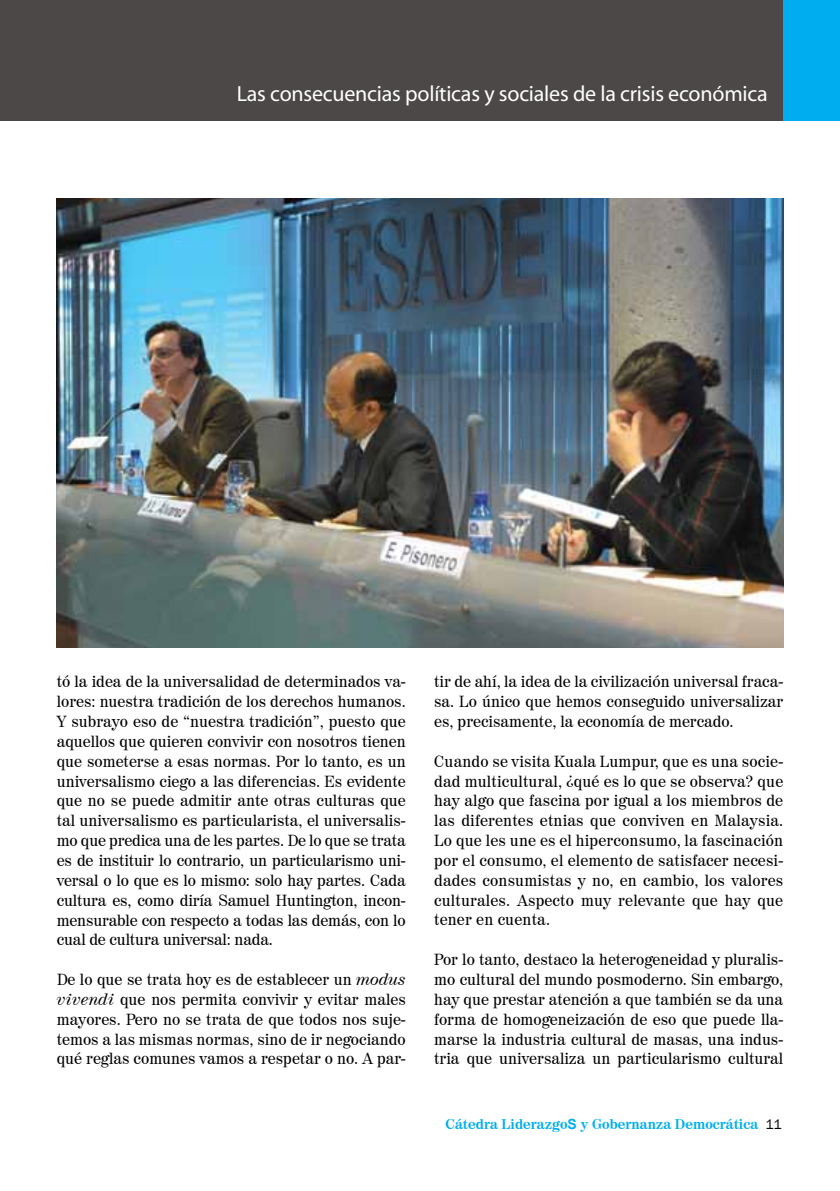
<style>
.page{position:relative;width:840px;height:1191px;background:#fff}
.page>*{position:absolute;margin:0;border:0;box-sizing:border-box;transform-origin:0 0}
.t1{font:22px "Myriad";letter-spacing:-.01em;color:#fff}
.t2{font:16px/19.8px "Century 725 BT";color:#000;text-align:justify}
.t3{font:700 14px "Century 725 BT";color:#00aeef}
.s1{font-style:italic}
.s2{font-family:"Arial"}
.s3{font-family:"Franklin Gothic";font-weight:400;color:#000}
</style>
<div class="page">
<div style="left:0;top:0;width:782px;height:121px;background:#4b4847"></div>
<div style="left:782px;top:0;width:57px;height:121px;background:#00aeef"></div>
<img style="left:57px;top:198px;width:725px;height:449px">
<h1 class="t1" style="left:236px;top:83px;width:532px">Las consecuencias políticas y sociales de la crisis económica</h1>
<p class="t2" style="left:57px;top:671px;width:350px">tó la idea de la universalidad de determinados va&shy;lores: nuestra tradición de los derechos humanos.<br>Y subrayo eso de “nuestra tradición”, puesto que aquellos que quieren convivir con nosotros tienen que someterse a esas normas. Por lo tanto, es un universalismo ciego a las diferencias. Es evidente que no se puede admitir ante otras culturas que tal universalismo es particularista, el universalis&shy;mo que predica una de les partes. De lo que se trata es de instituir lo contrario, un particularismo uni&shy;versal o lo que es lo mismo: solo hay partes. Cada cultura es, como diría Samuel Huntington, incon&shy;mensurable con respecto a todas las demás, con lo cual de cultura universal: nada.</p>
<p class="t2" style="left:57px;top:969px;width:350px">De lo que se trata hoy es de establecer un <span class="s1">modus vivendi</span> que nos permita convivir y evitar males mayores. Pero no se trata de que todos nos suje&shy;temos a las mismas normas, sino de ir negociando qué reglas comunes vamos a respetar o no. A par-</p>
<p class="t2" style="left:434px;top:671px;width:350px">tir de ahí, la idea de la civilización universal fraca&shy;sa. Lo único que hemos conseguido universalizar es, precisamente, la economía de mercado.</p>
<p class="t2" style="left:434px;top:751px;width:350px">Cuando se visita Kuala Lumpur, que es una socie&shy;dad multicultural, ¿qué es lo que se observa? que hay algo que fascina por igual a los miembros de las diferentes etnias que conviven en Malaysia.<br>Lo que les une es el hiperconsumo, la fascinación por el consumo, el elemento de satisfacer necesi&shy;dades consumistas y no, en cambio, los valores culturales. Aspecto muy relevante que hay que tener en cuenta.</p>
<p class="t2" style="left:434px;top:949px;width:350px">Por lo tanto, destaco la heterogeneidad y pluralis&shy;mo cultural del mundo posmoderno. Sin embargo, hay que prestar atención a que también se da una forma de homogeneización de eso que puede lla&shy;marse la industria cultural de masas, una indus&shy;tria que universaliza un particularismo cultural</p>
<p class="t3" style="left:445px;top:1115px;width:337px">Cátedra Liderazgo<span class="s2">S</span> y Gobernanza Democrática <span class="s3">11</span></p>
</div>
